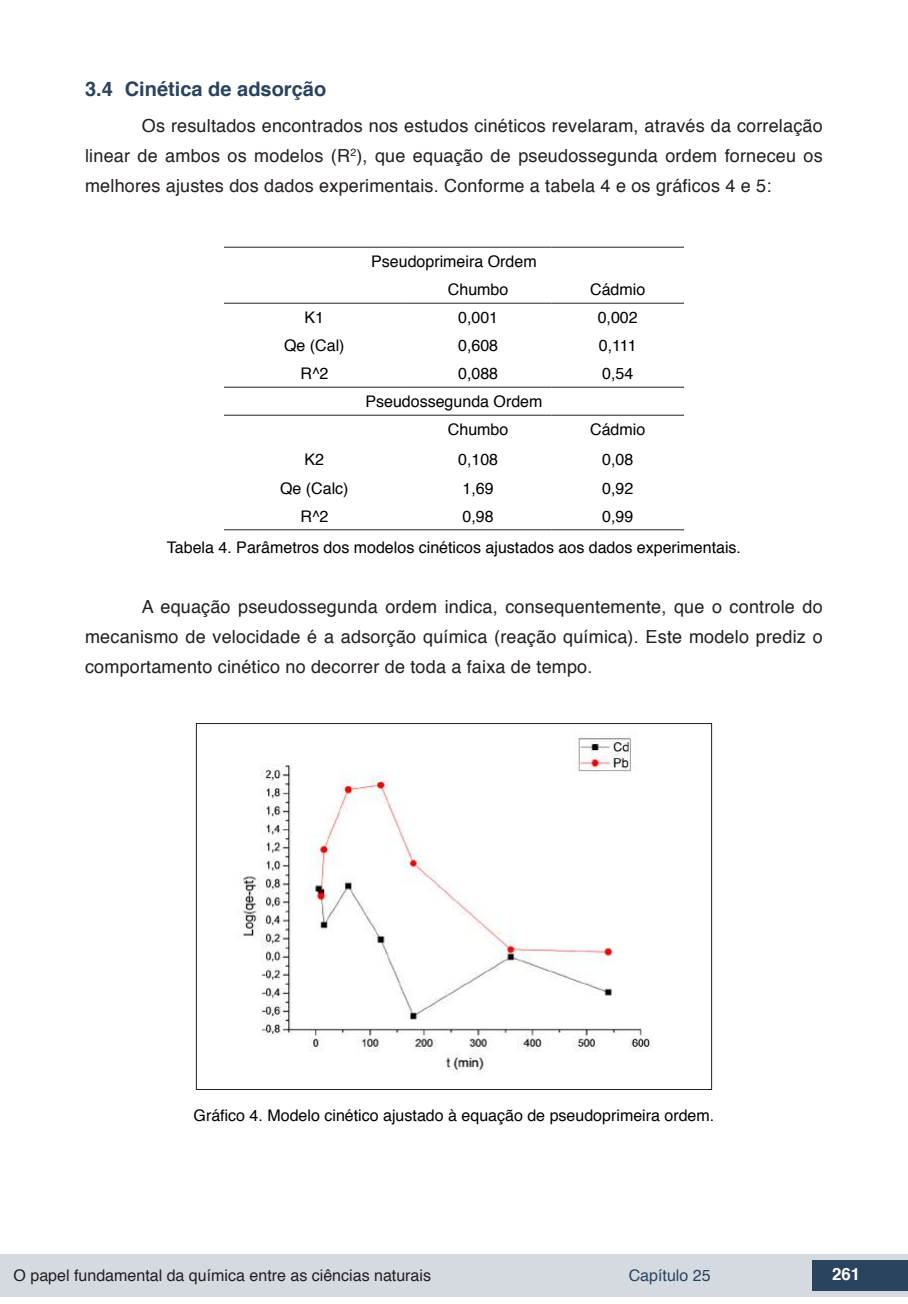
<style>
.page{position:relative;width:908px;height:1304px;background:#fff}
.page>*{position:absolute;margin:0;border:0;box-sizing:border-box;transform-origin:0 0}
.t1{font:700 20px "Helvetica";color:#2a435e}
.t2{font:18px/30px "Helvetica";letter-spacing:.01em;color:#231f20;text-align:justify}
.t3{font:700 16.8px "Helvetica";color:#fff}
.t4{font:16px/28px "Helvetica";color:#000}
.t5{font:16px "Helvetica";color:#231f20}
.t6{font:16px "Helvetica";color:#2a435e}
</style>
<div class="page">
<div style="left:0;top:1254px;width:906px;height:43px;background:#d4dadf"></div>
<div style="left:812px;top:1261px;width:95px;height:30px;background:#2a435e"></div>
<svg style="left:224px;top:302px;width:459px;height:113px"></svg>
<hr style="left:224px;top:529px;width:180px;height:1px;background:#231f20">
<hr style="left:404px;top:529px;width:147px;height:1px;background:#231f20">
<hr style="left:551px;top:529px;width:132px;height:1px;background:#231f20">
<hr style="left:224px;top:247px;width:180px;height:1px;background:#231f20">
<hr style="left:404px;top:247px;width:147px;height:1px;background:#231f20">
<hr style="left:551px;top:247px;width:132px;height:1px;background:#231f20">
<hr style="left:224px;top:303px;width:180px;height:1px;background:#231f20">
<hr style="left:404px;top:303px;width:147px;height:1px;background:#231f20">
<hr style="left:551px;top:303px;width:132px;height:1px;background:#231f20">
<hr style="left:224px;top:387px;width:180px;height:1px;background:#231f20">
<hr style="left:404px;top:387px;width:147px;height:1px;background:#231f20">
<hr style="left:551px;top:387px;width:132px;height:1px;background:#231f20">
<hr style="left:224px;top:415px;width:180px;height:1px;background:#231f20">
<hr style="left:404px;top:415px;width:147px;height:1px;background:#231f20">
<hr style="left:551px;top:415px;width:132px;height:1px;background:#231f20">
<img style="left:242px;top:737px;width:411px;height:336px">
<p class="t1" style="left:85px;top:73px;width:242px">3.4 Cinética de adsorção</p>
<p class="t2" style="left:85px;top:111px;width:738px;text-indent:57px">Os resultados encontrados nos estudos cinéticos revelaram, através da correlação linear de ambos os modelos (R<sup>2</sup>), que equação de pseudossegunda ordem forneceu os melhores ajustes dos dados experimentais. Conforme a tabela 4 e os gráficos 4 e 5:</p>
<p class="t4" style="left:447px;top:248px;width:90px;text-indent:-77px">Pseudoprimeira Ordem<br>Chumbo</p>
<p class="t4" style="left:590px;top:276px;width:57px">Cádmio</p>
<p class="t4" style="left:304px;top:304px;width:21px">K1</p>
<p class="t4" style="left:458px;top:304px;width:42px">0,001</p>
<p class="t4" style="left:597px;top:304px;width:42px">0,002</p>
<p class="t4" style="left:284px;top:332px;width:62px">Qe (Cal)</p>
<p class="t4" style="left:458px;top:332px;width:42px">0,608</p>
<p class="t4" style="left:598px;top:332px;width:39px">0,111</p>
<p class="t4" style="left:300px;top:360px;width:29px">R^2</p>
<p class="t4" style="left:458px;top:360px;width:42px">0,088</p>
<p class="t4" style="left:602px;top:360px;width:33px">0,54</p>
<p class="t4" style="left:447px;top:388px;width:96px;text-indent:-82px">Pseudossegunda Ordem<br>Chumbo</p>
<p class="t4" style="left:590px;top:416px;width:57px">Cádmio</p>
<p class="t4" style="left:304px;top:445px;width:21px">K2</p>
<p class="t4" style="left:458px;top:445px;width:42px">0,108</p>
<p class="t4" style="left:602px;top:445px;width:33px">0,08</p>
<p class="t4" style="left:280px;top:475px;width:70px">Qe (Calc)</p>
<p class="t4" style="left:462px;top:475px;width:33px">1,69</p>
<p class="t4" style="left:602px;top:475px;width:33px">0,92</p>
<p class="t4" style="left:300px;top:503px;width:29px">R^2</p>
<p class="t4" style="left:462px;top:503px;width:33px">0,98</p>
<p class="t4" style="left:167px;top:501px;width:575px;line-height:31px;text-indent:435px">0,99<br>Tabela 4. Parâmetros dos modelos cinéticos ajustados aos dados experimentais.</p>
<p class="t2" style="left:85px;top:592px;width:738px;text-indent:57px">A equação pseudossegunda ordem indica, consequentemente, que o controle do mecanismo de velocidade é a adsorção química (reação química). Este modelo prediz o comportamento cinético no decorrer de toda a faixa de tempo.</p>
<p class="t4" style="left:193px;top:1101px;width:522px">Gráfico 4. Modelo cinético ajustado à equação de pseudoprimeira ordem.</p>
<p class="t5" style="left:14px;top:1263px;width:419px">O papel fundamental da química entre as ciências naturais</p>
<p class="t6" style="left:628px;top:1263px;width:83px">Capítulo 25</p>
<p class="t3" style="left:831px;top:1261px;width:30px">261</p>
</div>
